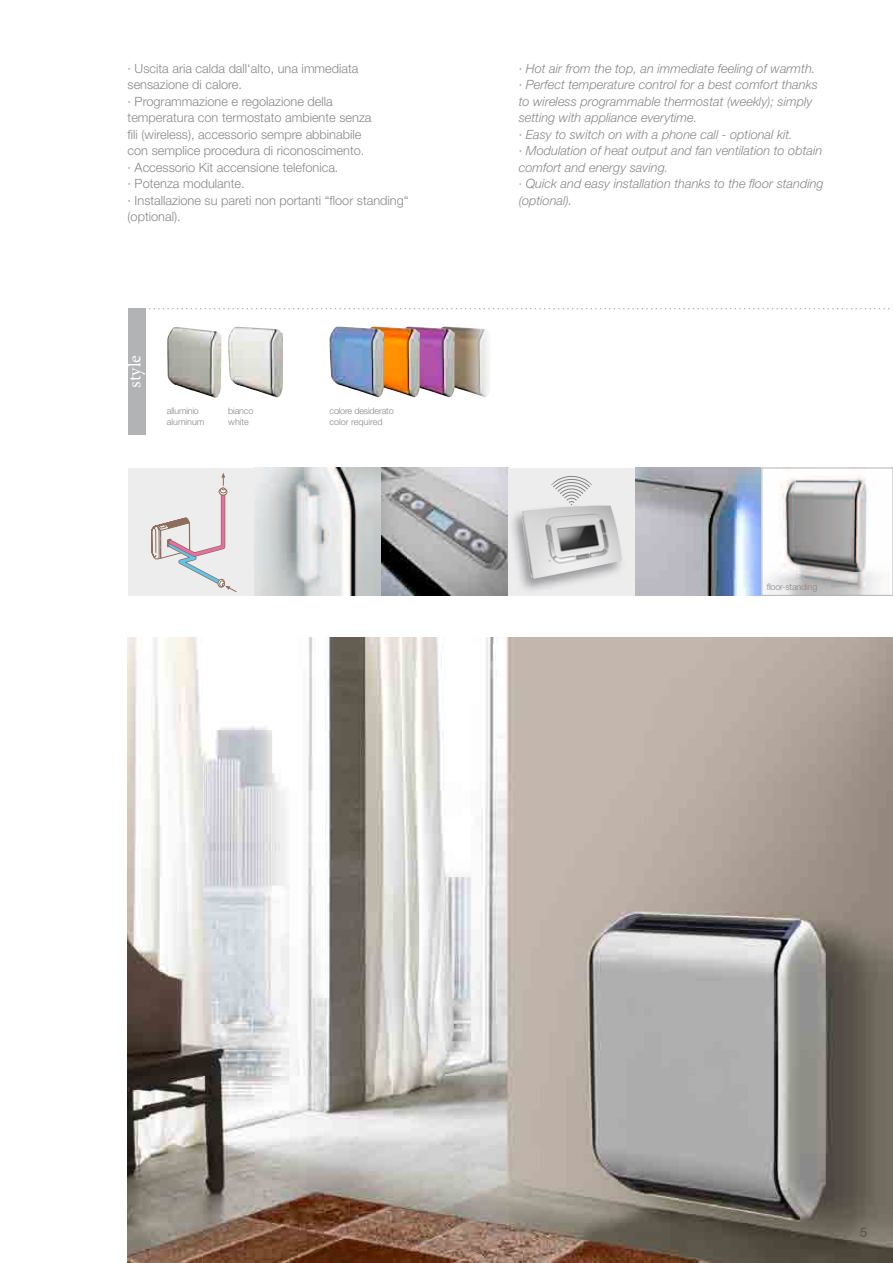
<style>
.page{position:relative;width:893px;height:1263px;background:#fff}
.page>*{position:absolute;margin:0;border:0;box-sizing:border-box;transform-origin:0 0}
.t1{font:18px "Minion Pro";color:#fff}
.t2{font:500 13.5px "Helvetica Neue LT Std";color:#685349}
.t3{font:italic 300 12.75px/16.5px "Helvetica Neue LT Std";color:#87888a}
.t4{font:300 12.75px/16.5px "Helvetica Neue LT Std";color:#87888a}
.t5{font:300 9px/10.8px "Helvetica Neue LT Std";letter-spacing:-.02em;color:#87888a}
.t6{font:300 9px/10.8px "Helvetica Neue LT Std";color:#87888a}
.s1{font-style:normal}
</style>
<div class="page">
<img style="left:128px;top:637px;width:765px;height:626px">
<div style="left:128px;top:468px;width:126px;height:127px;background:#ededee"></div>
<svg style="left:151px;top:473px;width:86px;height:119px"></svg>
<img style="left:254px;top:468px;width:127px;height:127px">
<svg style="left:381px;top:468px;width:127px;height:127px"></svg>
<div style="left:508px;top:468px;width:127px;height:127px;background:#ededee"></div>
<div style="left:508px;top:503px;width:118px;height:91px;background:#1a171c;opacity:.4"></div>
<img style="left:522px;top:505px;width:79px;height:74px">
<img style="left:635px;top:468px;width:248px;height:127px">
<svg style="left:551px;top:476px;width:41px;height:29px"></svg>
<img style="left:228px;top:327px;width:55px;height:70px">
<img style="left:167px;top:327px;width:54px;height:71px">
<img style="left:455px;top:327px;width:35px;height:70px">
<img style="left:420px;top:327px;width:35px;height:70px">
<img style="left:384px;top:327px;width:36px;height:70px">
<img style="left:329px;top:327px;width:55px;height:70px">
<div style="left:762px;top:468px;width:131px;height:127px;border:1px solid #b1b3b4"></div>
<div style="left:128px;top:308px;width:17px;height:127px;background:#b1b3b4"></div>
<svg style="left:145px;top:308px;width:748px;height:1px"></svg>
<p class="t4" style="left:128px;top:60px;width:283px">· Uscita aria calda dall‘alto, una immediata sensazione di calore.<br>· Programmazione e regolazione della<br>temperatura con termostato ambiente senza<br>fili (wireless), accessorio sempre abbinabile<br>con semplice procedura di riconoscimento.<br>· Accessorio Kit accensione telefonica.<br>· Potenza modulante.<br>· Installazione su pareti non portanti “floor standing“ (optional).</p>
<p class="t3" style="left:519px;top:60px;width:306px"><span class="s1">·</span> Hot air from the top, an immediate feeling of warmth.<br><span class="s1">·</span> Perfect temperature control for a best comfort thanks to wireless programmable thermostat (weekly); simply setting with appliance everytime.<br><span class="s1">·</span> Easy to switch on with a phone call - optional kit.<br><span class="s1">·</span> Modulation of heat output and fan ventilation to obtain comfort and energy saving.<br>· Quick and easy installation thanks to the floor standing (optional).</p>
<h1 class="t1" style="left:123px;top:388px;width:34px;rotate:-90deg">style</h1>
<p class="t6" style="left:167px;top:406px;width:39px">alluminio aluminum</p>
<p class="t5" style="left:228px;top:406px;width:27px">bianco white</p>
<p class="t5" style="left:329px;top:406px;width:66px">colore desiderato color required</p>
<p class="t5" style="left:767px;top:581px;width:52px">floor-standing</p>
<p class="t2" style="left:860px;top:1224px;width:9px">5</p>
</div>
